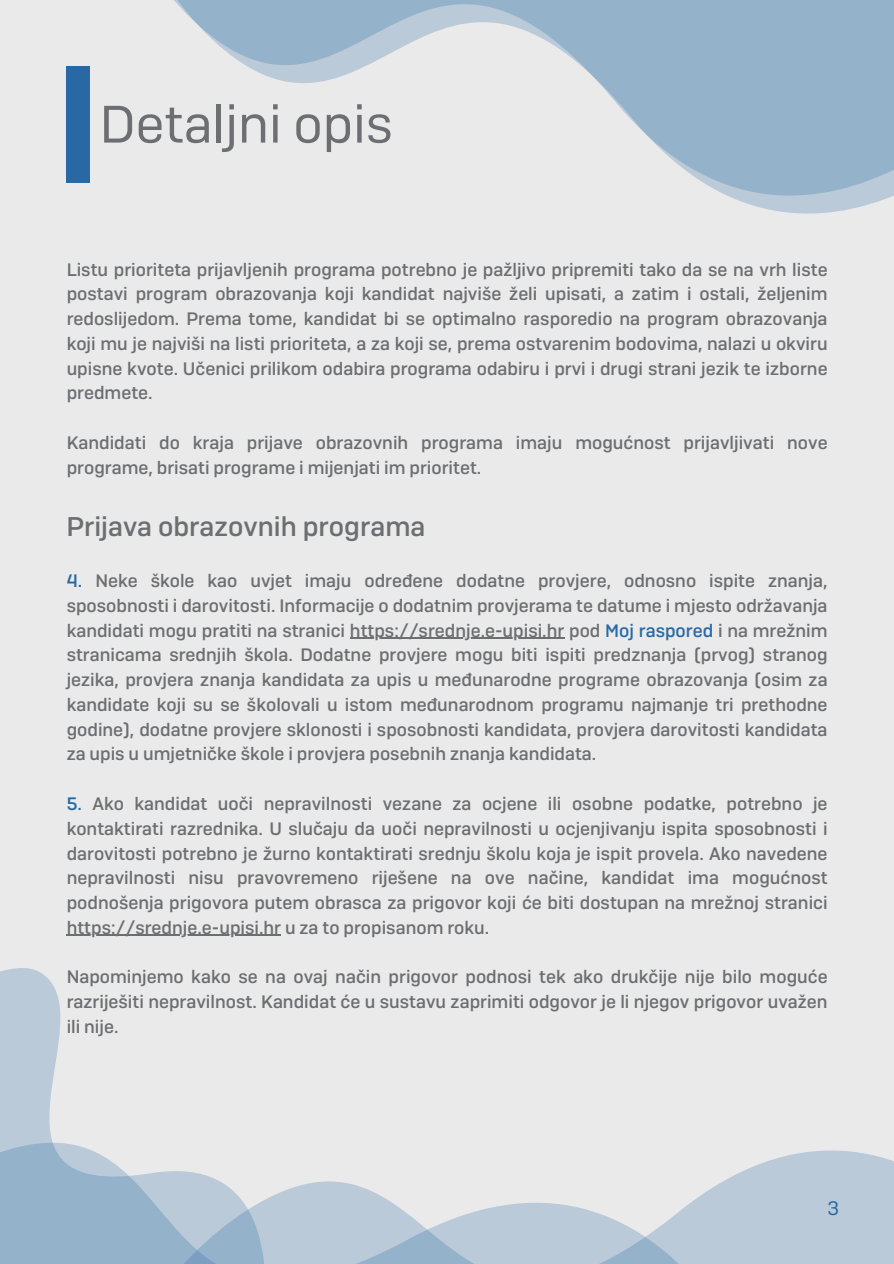
<style>
.page{position:relative;width:894px;height:1264px;background:#fff}
.page>*{position:absolute;margin:0;border:0;box-sizing:border-box;transform-origin:0 0}
.t1{font:52.5px "Camber";color:#6d6e71}
.t2{font:500 27px "Camber";color:#6d6e71}
.t3{font:19.5px "Camber";color:#2869a5}
.t4{font:500 18px/24.8px "Camber";color:#6d6e71;text-align:justify}
.s1{color:#2869a5}
</style>
<div class="page">
<div style="left:0;top:0;width:893px;height:1263px;background:#eaeaea"></div>
<svg style="left:740px;top:201px;width:139px;height:13px;fill:#bacad8"></svg>
<svg style="left:174px;top:0;width:719px;height:201px"></svg>
<div style="left:66px;top:66px;width:23px;height:116px;background:#2869a5"></div>
<svg style="left:0;top:968px;width:55px;height:20px"></svg>
<svg style="left:710px;top:1150px;width:183px;height:113px;background:#beccd9"></svg>
<svg style="left:0;top:988px;width:710px;height:275px"></svg>
<hr style="left:350px;top:637px;width:214px;height:2px;background:#6d6e71">
<hr style="left:67px;top:934px;width:214px;height:2px;background:#6d6e71">
<p class="t1" style="left:99px;top:90px;width:295px">Detaljni opis</p>
<p class="t4" style="left:67px;top:257px;width:762px">Listu prioriteta prijavljenih programa potrebno je pažljivo pripremiti tako da se na vrh liste postavi program obrazovanja koji kandidat najviše želi upisati, a zatim i ostali, željenim redoslijedom. Prema tome, kandidat bi se optimalno rasporedio na program obrazovanja koji mu je najviši na listi prioriteta, a za koji se, prema ostvarenim bodovima, nalazi u okviru upisne kvote. Učenici prilikom odabira programa odabiru i prvi i drugi strani jezik te izborne predmete.</p>
<p class="t4" style="left:67px;top:430px;width:762px">Kandidati do kraja prijave obrazovnih programa imaju mogućnost prijavljivati nove programe, brisati programe i mijenjati im prioritet.</p>
<p class="t2" style="left:66px;top:509px;width:360px">Prijava obrazovnih programa</p>
<h2 class="t4" style="left:67px;top:568px;width:762px"><span class="s1">4.</span> Neke škole kao uvjet imaju određene dodatne provjere, odnosno ispite znanja, sposobnosti i darovitosti. Informacije o dodatnim provjerama te datume i mjesto održavanja kandidati mogu pratiti na stranici https://srednje.e-upisi.hr pod <span class="s1">Moj raspored</span> i na mrežnim</h2>
<p class="t4" style="left:67px;top:642px;width:762px">stranicama srednjih škola. Dodatne provjere mogu biti ispiti predznanja (prvog) stranog jezika, provjera znanja kandidata za upis u međunarodne programe obrazovanja (osim za kandidate koji su se školovali u istom međunarodnom programu najmanje tri prethodne godine), dodatne provjere sklonosti i sposobnosti kandidata, provjera darovitosti kandidata za upis u umjetničke škole i provjera posebnih znanja kandidata.</p>
<p class="t4" style="left:67px;top:791px;width:762px"><span class="s1">5.</span> Ako kandidat uoči nepravilnosti vezane za ocjene ili osobne podatke, potrebno je kontaktirati razrednika. U slučaju da uoči nepravilnosti u ocjenjivanju ispita sposobnosti i darovitosti potrebno je žurno kontaktirati srednju školu koja je ispit provela. Ako navedene nepravilnosti nisu pravovremeno riješene na ove načine, kandidat ima mogućnost</p>
<p class="t4" style="left:67px;top:890px;width:762px">podnošenja prigovora putem obrasca za prigovor koji će biti dostupan na mrežnoj stranici</p>
<p class="t4" style="left:67px;top:915px;width:424px">https://srednje.e-upisi.hr u za to propisanom roku.</p>
<p class="t4" style="left:67px;top:964px;width:762px">Napominjemo kako se na ovaj način prigovor podnosi tek ako drukčije nije bilo moguće razriješiti nepravilnost. Kandidat će u sustavu zaprimiti odgovor je li njegov prigovor uvažen ili nije.</p>
<h1 class="t3" style="left:827px;top:1195px;width:13px">3</h1>
</div>
